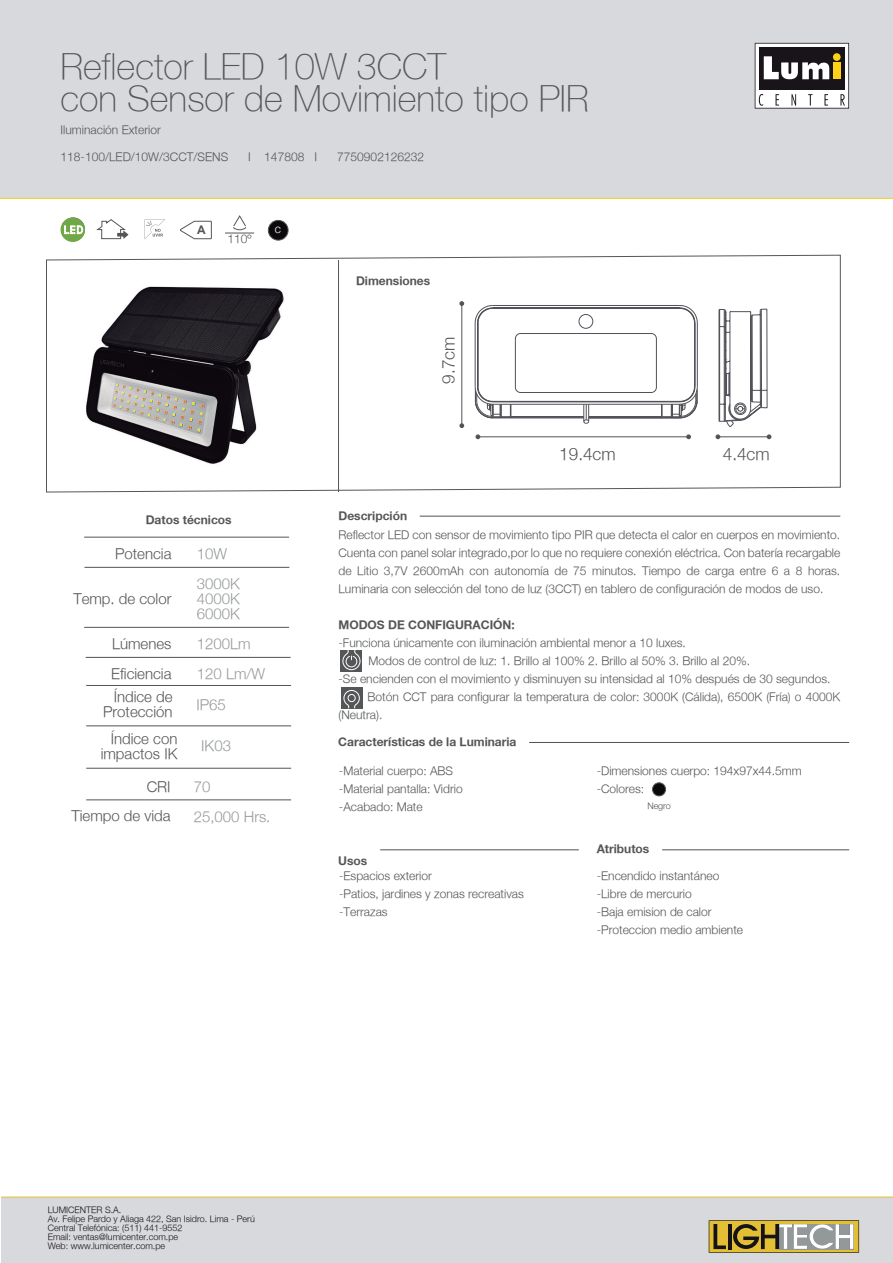
<style>
.page{position:relative;width:893px;height:1263px;background:#fff}
.page>*{position:absolute;margin:0;border:0;box-sizing:border-box;transform-origin:0 0}
.t1{font:100 36px/31.5px "Helvetica Neue";color:#565659}
.t2{font:300 17.1px "Helvetica Neue";color:#545657}
.t3{font:300 15px/30px "Helvetica Neue";color:#545657}
.t4{font:300 15px/30px "Helvetica Neue";color:#969b9a}
.t5{font:300 15px/15px "Helvetica Neue";color:#535557;text-align:right}
.t6{font:300 15px "Helvetica Neue";color:#95999a}
.t7{font:300 12px/18px "Helvetica Neue";color:#545657}
.t8{font:700 12px "Helvetica Neue";color:#545657}
.t9{font:300 12px "Helvetica Neue";color:#525555}
.t10{font:300 12px "Helvetica Neue";color:#565659}
.t11{font:300 12px "Helvetica Neue";color:#fff}
.t12{font:700 11.85px "Arial";color:#565558}
.t13{font:300 9px/9px "Helvetica Neue";color:#151216}
.t14{font:300 9px "Helvetica Neue";letter-spacing:-.015em;color:#545657}
</style>
<div class="page">
<div style="left:0;top:0;width:893px;height:198px;background:#d8d9dc"></div>
<hr style="left:0;top:198px;width:893px;height:1px;background:#fdd218">
<svg style="left:96px;top:219px;width:32px;height:20px"></svg>
<svg style="left:145px;top:219px;width:20px;height:20px"></svg>
<svg style="left:46px;top:255px;width:795px;height:237px"></svg>
<svg style="left:755px;top:43px;width:94px;height:66px"></svg>
<hr style="left:338px;top:260px;width:1px;height:232px;background:#565558">
<svg style="left:225px;top:215px;width:29px;height:19px"></svg>
<hr style="left:84px;top:567px;width:205px;height:1px;background:#535259">
<hr style="left:84px;top:537px;width:205px;height:1px;background:#535259">
<hr style="left:84px;top:627px;width:205px;height:1px;background:#535259">
<hr style="left:86px;top:657px;width:205px;height:1px;background:#535259">
<hr style="left:86px;top:685px;width:205px;height:1px;background:#535259">
<hr style="left:86px;top:726px;width:205px;height:1px;background:#535259">
<hr style="left:86px;top:800px;width:205px;height:1px;background:#535259">
<svg style="left:180px;top:220px;width:32px;height:20px"></svg>
<div style="left:268px;top:220px;width:20px;height:20px;background:#0b090c;border-radius:50%"></div>
<div style="left:268px;top:220px;width:20px;height:20px;border:1px solid #545657;border-radius:50%"></div>
<div style="left:1px;top:1197px;width:892px;height:66px;background:#d8d9dc"></div>
<hr style="left:1px;top:1197px;width:892px;height:1px;background:#e2bf35">
<svg style="left:709px;top:1220px;width:150px;height:32px"></svg>
<hr style="left:420px;top:516px;width:420px;height:1px;background:#535259">
<hr style="left:380px;top:849px;width:199px;height:1px;background:#535259">
<hr style="left:662px;top:849px;width:187px;height:1px;background:#535259">
<hr style="left:529px;top:742px;width:320px;height:1px;background:#535259">
<div style="left:652px;top:783px;width:14px;height:13px;background:#0b090c;border-radius:50%"></div>
<div style="left:652px;top:782px;width:14px;height:14px;border:1px solid #545657;border-radius:50%"></div>
<div style="left:61px;top:217px;width:24px;height:25px;background:#71a847;border-radius:50%"></div>
<svg style="left:64px;top:225px;width:19px;height:9px"></svg>
<hr style="left:86px;top:768px;width:205px;height:1px;background:#535259">
<div style="left:340px;top:650px;width:22px;height:22px;background:#545657"></div>
<svg style="left:342px;top:650px;width:19px;height:20px"></svg>
<div style="left:341px;top:687px;width:22px;height:21px;background:#545657"></div>
<svg style="left:343px;top:690px;width:17px;height:19px"></svg>
<div style="left:348px;top:694px;width:8px;height:8px;border:1px solid #fff;border-radius:50%"></div>
<hr style="left:461px;top:303px;width:1px;height:123px;background:#535259">
<svg style="left:459px;top:301px;width:5px;height:5px"></svg>
<svg style="left:459px;top:423px;width:5px;height:5px"></svg>
<hr style="left:478px;top:436px;width:211px;height:1px;background:#535259">
<svg style="left:686px;top:434px;width:5px;height:5px"></svg>
<svg style="left:475px;top:434px;width:5px;height:5px"></svg>
<hr style="left:718px;top:436px;width:51px;height:1px;background:#535259">
<svg style="left:767px;top:434px;width:4px;height:5px"></svg>
<svg style="left:715px;top:434px;width:5px;height:5px"></svg>
<svg style="left:474px;top:305px;width:294px;height:123px"></svg>
<img style="left:83px;top:283px;width:206px;height:185px">
<h1 class="t1" style="left:61px;top:51px;width:530px">Reflector LED 10W 3CCT<br>con Sensor de Movimiento tipo PIR</h1>
<p class="t10" style="left:61px;top:122px;width:102px">Iluminación Exterior</p>
<p class="t9" style="left:61px;top:149px;width:169px">118-100/LED/10W/3CCT/SENS</p>
<p class="t9" style="left:248px;top:149px;width:70px">I 147808 I</p>
<p class="t9" style="left:337px;top:149px;width:88px">7750902126232</p>
<p class="t12" style="left:197px;top:221px;width:10px">A</p>
<p class="t11" style="left:275px;top:222px;width:8px">c</p>
<p class="t10" style="left:228px;top:232px;width:26px">110º</p>
<p class="t8" style="left:146px;top:513px;width:87px">Datos técnicos</p>
<p class="t3" style="left:115px;top:538px;width:58px">Potencia</p>
<p class="t3" style="left:73px;top:583px;width:100px">Temp. de color</p>
<p class="t3" style="left:111px;top:628px;width:62px">Lúmenes<br>Eficiencia</p>
<p class="t4" style="left:197px;top:538px;width:45px">10W<br>3000K</p>
<p class="t4" style="left:197px;top:590px;width:45px;line-height:15px">4000K<br>6000K</p>
<p class="t4" style="left:197px;top:628px;width:70px">1200Lm<br>120 Lm/W</p>
<p class="t5" style="left:103px;top:688px;width:71px">Índice de<br>Protección</p>
<p class="t6" style="left:196px;top:696px;width:31px">IP65</p>
<p class="t5" style="left:101px;top:731px;width:78px">Índice con impactos IK</p>
<p class="t6" style="left:201px;top:737px;width:31px">IK03</p>
<p class="t3" style="left:71px;top:772px;width:101px;line-height:28.5px;text-align:right">CRI<br>Tiempo de vida</p>
<p class="t4" style="left:194px;top:772px;width:78px">70<br>25,000 Hrs.</p>
<p class="t8" style="left:356px;top:273px;width:76px">Dimensiones</p>
<h2 class="t2" style="left:438px;top:384px;width:48px;rotate:-90deg">9.7cm</h2>
<p class="t8" style="left:339px;top:508px;width:70px">Descripción</p>
<h2 class="t2" style="left:559px;top:443px;width:58px">19.4cm</h2>
<h2 class="t2" style="left:723px;top:443px;width:48px">4.4cm</h2>
<p class="t7" style="left:339px;top:525px;width:503px;text-align:justify">Reflector LED con sensor de movimiento tipo PIR que detecta el calor en cuerpos en movimiento.<br>Cuenta con panel solar integrado,por lo que no requiere conexión eléctrica. Con batería recargable de Litio 3,7V 2600mAh con autonomía de 75 minutos. Tiempo de carga entre 6 a 8 horas.<br>Luminaria con selección del tono de luz (3CCT) en tablero de configuración de modos de uso.</p>
<p class="t8" style="left:339px;top:617px;width:178px">MODOS DE CONFIGURACIÓN:</p>
<p class="t7" style="left:339px;top:633px;width:349px">-Funciona únicamente con iluminación ambiental menor a 10 luxes.</p>
<p class="t7" style="left:369px;top:651px;width:383px">Modos de control de luz: 1. Brillo al 100% 2. Brillo al 50% 3. Brillo al 20%.</p>
<p class="t7" style="left:339px;top:669px;width:493px">-Se encienden con el movimiento y disminuyen su intensidad al 10% después de 30 segundos.</p>
<p class="t7" style="left:367px;top:687px;width:474px">Botón CCT para configurar la temperatura de color: 3000K (Cálida), 6500K (Fría) o 4000K</p>
<p class="t7" style="left:339px;top:705px;width:45px">(Neutra).</p>
<p class="t8" style="left:338px;top:734px;width:180px">Características de la Luminaria</p>
<p class="t7" style="left:339px;top:761px;width:125px">-Material cuerpo: ABS -Material pantalla: Vidrio -Acabado: Mate</p>
<p class="t7" style="left:597px;top:761px;width:207px">-Dimensiones cuerpo: 194x97x44.5mm -Colores:</p>
<p class="t14" style="left:647px;top:800px;width:25px">Negro</p>
<p class="t8" style="left:338px;top:853px;width:31px">Usos</p>
<p class="t7" style="left:339px;top:866px;width:186px">-Espacios exterior<br>-Patios, jardines y zonas recreativas -Terrazas</p>
<p class="t8" style="left:597px;top:841px;width:54px">Atributos</p>
<p class="t7" style="left:597px;top:866px;width:148px">-Encendido instantáneo -Libre de mercurio<br>-Baja emision de calor -Proteccion medio ambiente</p>
<p class="t13" style="left:48px;top:1205px;width:209px">LUMICENTER S.A.<br>Av. Felipe Pardo y Aliaga 422, San Isidro. Lima - Perú Central Telefónica: (511) 441-9552<br>Email: ventas@lumicenter.com.pe<br>Web: www.lumicenter.com.pe</p>
</div>
